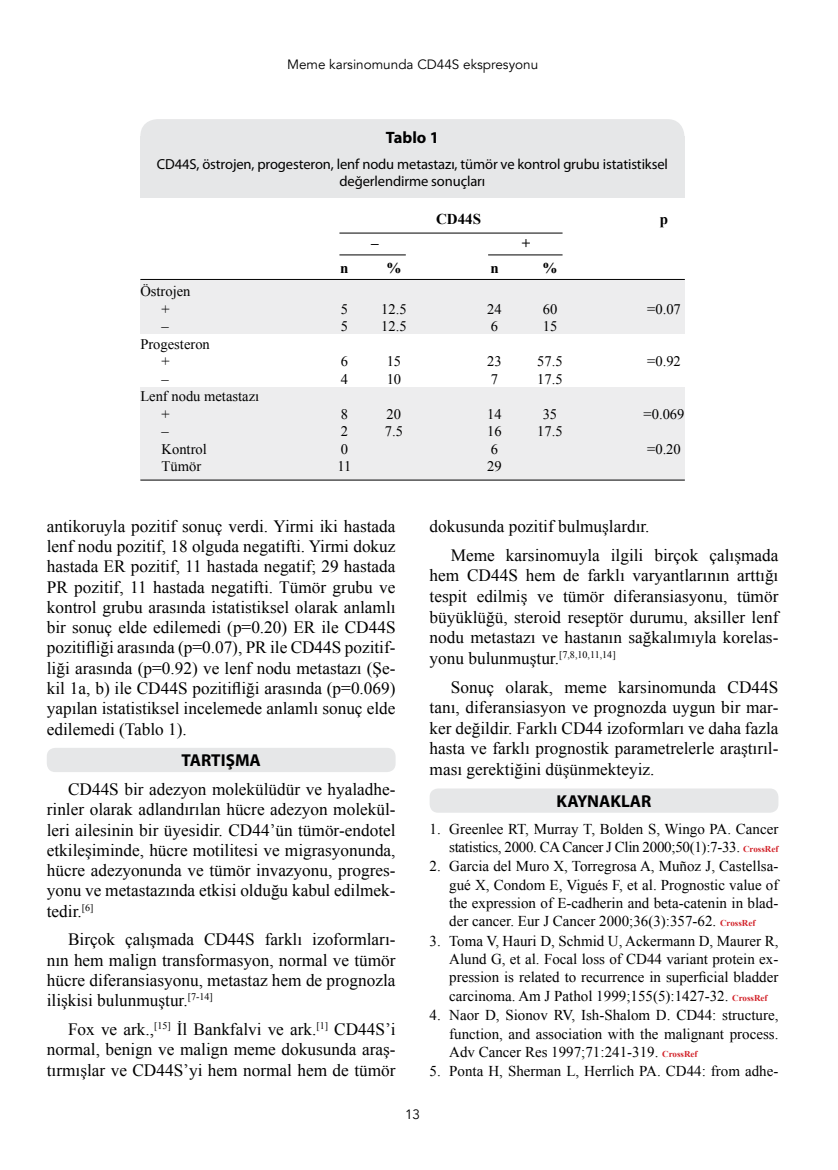
<style>
.page{position:relative;width:838px;height:1170px;background:#fff}
.page>*{position:absolute;margin:0;border:0;box-sizing:border-box;transform-origin:0 0}
.t1{font:17.25px/20.2px "Times New Roman";color:#000;text-align:justify}
.t2{font:700 17.25px "Myriad Pro";color:#000}
.t3{font:700 16.5px "Myriad Pro";color:#000}
.t4{font:15px/18.3px "Times New Roman";color:#000;text-align:justify}
.t5{font:15px/18.3px "Times New Roman";letter-spacing:-.02em;color:#000;text-align:right}
.t6{font:700 15px "Times New Roman";color:#000}
.t7{font:14.55px/17.4px "Times New Roman";color:#000}
.t8{font:14.55px/17.4px "Myriad Pro";letter-spacing:-.01em;color:#000;text-align:center}
.t9{font:13.5px "Avenir";color:#000}
.s1{font-weight:700;font-size:9px;color:#d2232a}
</style>
<div class="page">
<div style="left:47px;top:747px;width:348px;height:25px;background:#e6e7e8;border-radius:9px"></div>
<div style="left:429px;top:788px;width:349px;height:24px;background:#e6e7e8;border-radius:9px"></div>
<div style="left:140px;top:280px;width:545px;height:53px;background:#ededee"></div>
<div style="left:140px;top:387px;width:545px;height:93px;background:#ededee"></div>
<hr style="left:339px;top:233px;width:223px;height:1px;background:#000">
<hr style="left:140px;top:279px;width:545px;height:1px;background:#000">
<hr style="left:140px;top:480px;width:545px;height:1px;background:#000">
<hr style="left:339px;top:255px;width:67px;height:1px;background:#000">
<hr style="left:488px;top:255px;width:74px;height:1px;background:#000">
<div style="left:140px;top:119px;width:544px;height:76px;background:#e6e7e8;border-radius:17px"></div>
<div style="left:140px;top:136px;width:544px;height:62px;background:#e6e7e8"></div>
<p class="t9" style="left:287px;top:56px;width:253px">Meme karsinomunda CD44S ekspresyonu</p>
<p class="t3" style="left:386px;top:126px;width:55px">Tablo 1</p>
<p class="t8" style="left:157px;top:155px;width:512px">CD44S, östrojen, progesteron, lenf nodu metastazı, tümör ve kontrol grubu istatistiksel değerlendirme sonuçları</p>
<p class="t6" style="left:436px;top:208px;width:46px">CD44S</p>
<p class="t6" style="left:660px;top:208px;width:10px">p</p>
<p class="t6" style="left:371px;top:233px;width:9px">–</p>
<p class="t6" style="left:522px;top:233px;width:10px">+</p>
<p class="t6" style="left:340px;top:257px;width:10px">n</p>
<p class="t6" style="left:386px;top:257px;width:16px">%</p>
<p class="t6" style="left:490px;top:257px;width:10px">n</p>
<p class="t6" style="left:542px;top:257px;width:16px">%</p>
<p class="t7" style="left:140px;top:282px;width:52px;text-align:center">Östrojen +</p>
<p class="t7" style="left:341px;top:300px;width:9px">5</p>
<p class="t7" style="left:381px;top:300px;width:27px">12.5</p>
<p class="t7" style="left:487px;top:300px;width:16px">24</p>
<p class="t7" style="left:543px;top:300px;width:16px">60</p>
<p class="t7" style="left:647px;top:300px;width:35px">=0.07</p>
<p class="t7" style="left:162px;top:317px;width:9px">–</p>
<p class="t7" style="left:341px;top:317px;width:9px">5</p>
<p class="t7" style="left:381px;top:317px;width:27px">12.5</p>
<p class="t7" style="left:491px;top:317px;width:9px">6</p>
<p class="t7" style="left:543px;top:317px;width:16px">15</p>
<p class="t7" style="left:162px;top:335px;width:50px;text-indent:-21px">Progesteron +</p>
<p class="t7" style="left:341px;top:352px;width:9px">6</p>
<p class="t7" style="left:387px;top:352px;width:16px">15</p>
<p class="t7" style="left:487px;top:352px;width:16px">23</p>
<p class="t7" style="left:537px;top:352px;width:27px">57.5</p>
<p class="t7" style="left:647px;top:352px;width:35px">=0.92</p>
<p class="t7" style="left:162px;top:370px;width:9px">–</p>
<p class="t7" style="left:341px;top:370px;width:9px">4</p>
<p class="t7" style="left:387px;top:370px;width:16px">10</p>
<p class="t7" style="left:491px;top:370px;width:9px">7</p>
<p class="t7" style="left:537px;top:370px;width:27px">17.5</p>
<p class="t7" style="left:162px;top:387px;width:99px;text-indent:-21px">Lenf nodu metastazı +</p>
<p class="t7" style="left:341px;top:405px;width:9px">8</p>
<p class="t7" style="left:386px;top:405px;width:16px">20</p>
<p class="t7" style="left:487px;top:405px;width:16px">14</p>
<p class="t7" style="left:542px;top:405px;width:16px">35</p>
<p class="t7" style="left:643px;top:405px;width:42px">=0.069</p>
<p class="t7" style="left:162px;top:422px;width:9px">–</p>
<p class="t7" style="left:341px;top:422px;width:9px">2</p>
<p class="t7" style="left:385px;top:422px;width:20px">7.5</p>
<p class="t7" style="left:487px;top:422px;width:16px">16</p>
<p class="t7" style="left:537px;top:422px;width:27px">17.5</p>
<p class="t7" style="left:162px;top:440px;width:47px">Kontrol</p>
<p class="t7" style="left:341px;top:440px;width:9px">0</p>
<p class="t7" style="left:491px;top:440px;width:9px">6</p>
<p class="t7" style="left:647px;top:440px;width:35px">=0.20</p>
<p class="t7" style="left:162px;top:457px;width:41px">Tümör</p>
<p class="t7" style="left:337px;top:457px;width:16px">11</p>
<p class="t7" style="left:487px;top:457px;width:16px">29</p>
<p class="t1" style="left:47px;top:515px;width:350px">antikoruyla pozitif sonuç verdi. Yirmi iki hastada lenf nodu pozitif, 18 olguda negatifti. Yirmi dokuz hastada ER pozitif, 11 hastada negatif; 29 hastada PR pozitif, 11 hastada negatifti. Tümör grubu ve kontrol grubu arasında istatistiksel olarak anlamlı bir sonuç elde edilemedi (p=0.20) ER ile CD44S pozitifliği arasında (p=0.07), PR ile CD44S pozitif&shy;liği arasında (p=0.92) ve lenf nodu metastazı (Şe&shy;kil 1a, b) ile CD44S pozitifliği arasında (p=0.069) yapılan istatistiksel incelemede anlamlı sonuç elde edilemedi (Tablo 1).</p>
<p class="t2" style="left:181px;top:749px;width:81px">TARTIŞMA</p>
<p class="t1" style="left:47px;top:778px;width:350px;text-indent:21px">CD44S bir adezyon molekülüdür ve hyaladhe&shy;rinler olarak adlandırılan hücre adezyon molekül&shy;leri ailesinin bir üyesidir. CD44’ün tümör-endotel etkileşiminde, hücre motilitesi ve migrasyonunda, hücre adezyonunda ve tümör invazyonu, progres&shy;yonu ve metastazında etkisi olduğu kabul edilmek&shy;tedir.<sup>[6]</sup></p>
<p class="t1" style="left:47px;top:929px;width:350px;text-indent:21px">Birçok çalışmada CD44S farklı izoformları&shy;nın hem malign transformasyon, normal ve tümör hücre diferansiasyonu, metastaz hem de prognozla ilişkisi bulunmuştur.<sup>[7-14]</sup></p>
<p class="t1" style="left:47px;top:1018px;width:350px;text-indent:21px">Fox ve ark.,<sup>[15]</sup> İl Bankfalvi ve ark.<sup>[1]</sup> CD44S’i normal, benign ve malign meme dokusunda araş&shy;tırmışlar ve CD44S’yi hem normal hem de tümör</p>
<p class="t1" style="left:451px;top:511px;width:329px;line-height:29.1px;text-indent:-21px">dokusunda pozitif bulmuşlardır.<br>Meme karsinomuyla ilgili birçok çalışmada</p>
<p class="t1" style="left:429px;top:565px;width:350px">hem CD44S hem de farklı varyantlarının arttığı tespit edilmiş ve tümör diferansiasyonu, tümör büyüklüğü, steroid reseptör durumu, aksiller lenf nodu metastazı ve hastanın sağkalımıyla korelas&shy;yonu bulunmuştur.<sup>[7,8,10,11,14]</sup></p>
<p class="t1" style="left:429px;top:676px;width:350px;text-indent:21px">Sonuç olarak, meme karsinomunda CD44S tanı, diferansiasyon ve prognozda uygun bir mar&shy;ker değildir. Farklı CD44 izoformları ve daha fazla hasta ve farklı prognostik parametrelerle araştırıl&shy;ması gerektiğini düşünmekteyiz.</p>
<p class="t2" style="left:556px;top:789px;width:96px">KAYNAKLAR</p>
<p class="t5" style="left:429px;top:819px;width:350px">1. Greenlee RT, Murray T, Bolden S, Wingo PA. Cancer statistics, 2000. CA Cancer J Clin 2000;50(1):7-33. <span class="s1">CrossRef</span></p>
<p class="t4" style="left:449px;top:857px;width:331px;text-indent:-20px">2. Garcia del Muro X, Torregrosa A, Muñoz J, Castellsa&shy;gué X, Condom E, Vigués F, et al. Prognostic value of the expression of E-cadherin and beta-catenin in blad&shy;der cancer. Eur J Cancer 2000;36(3):357-62. <span class="s1">CrossRef</span></p>
<p class="t4" style="left:449px;top:931px;width:331px;text-indent:-20px">3. Toma V, Hauri D, Schmid U, Ackermann D, Maurer R, Alund G, et al. Focal loss of CD44 variant protein ex&shy;pression is related to recurrence in superficial bladder carcinoma. Am J Pathol 1999;155(5):1427-32. <span class="s1">CrossRef</span></p>
<p class="t4" style="left:449px;top:1005px;width:331px;text-indent:-20px">4. Naor D, Sionov RV, Ish-Shalom D. CD44: structure, function, and association with the malignant process.<br>Adv Cancer Res 1997;71:241-319. <span class="s1">CrossRef</span></p>
<p class="t4" style="left:429px;top:1061px;width:350px">5. Ponta H, Sherman L, Herrlich PA. CD44: from adhe-</p>
<p class="t9" style="left:405px;top:1106px;width:17px">13</p>
</div>
